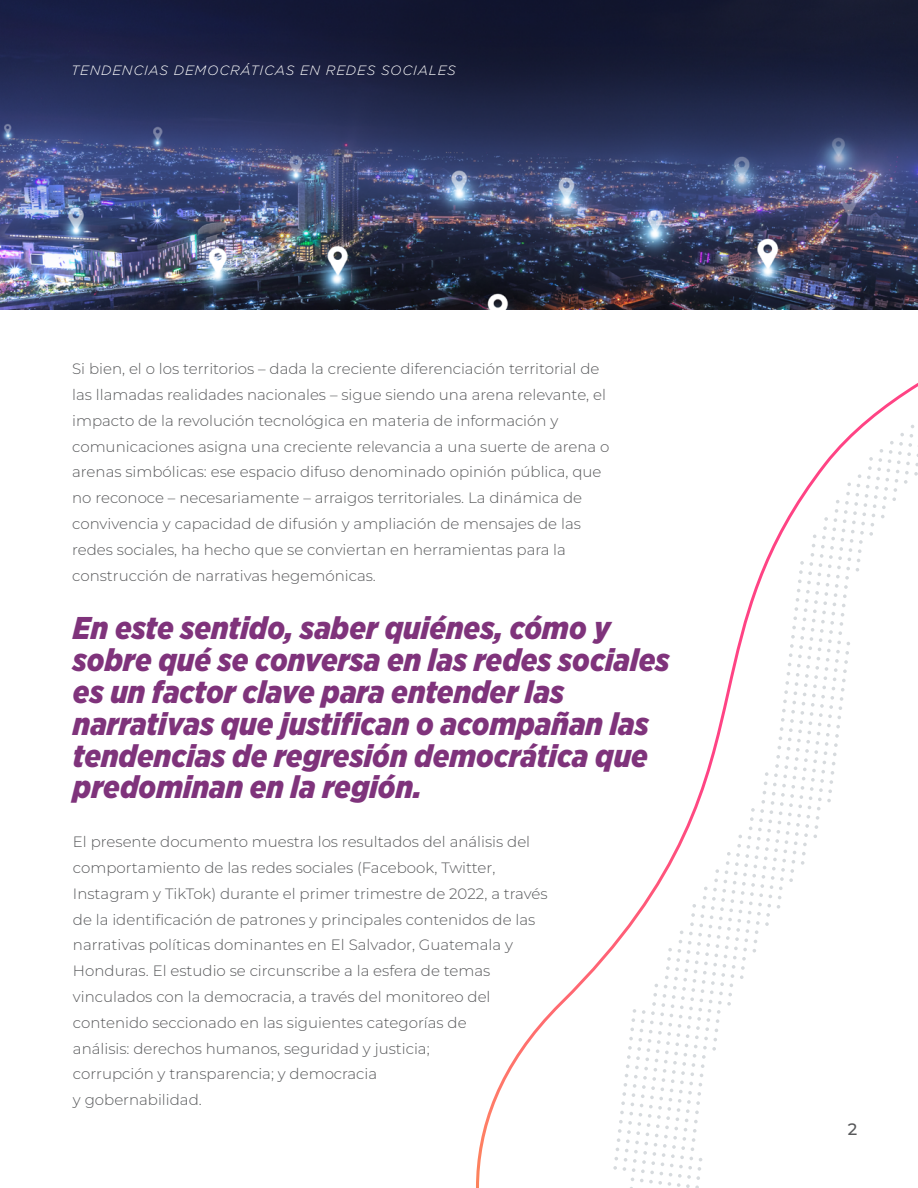
<style>
.page{position:relative;width:918px;height:1188px;background:#fff}
.page>*{position:absolute;margin:0;border:0;box-sizing:border-box;transform-origin:0 0}
.t1{font:italic 900 31.5px/31.8px "Gotham Narrow";color:rgb(95 0 91/.8)}
.t2{font:500 16.5px "Montserrat";color:#58595b}
.t3{font:300 15px/25.8px "Montserrat";color:#58595b}
.t4{font:italic 300 13.5px "Gotham";letter-spacing:.06em;color:#fff}
</style>
<div class="page">
<img style="left:0;top:0;width:918px;height:309px">
<svg style="left:476px;top:383px;width:442px;height:805px"></svg>
<p class="t4" style="left:71px;top:62px;width:386px">TENDENCIAS DEMOCRÁTICAS EN REDES SOCIALES</p>
<p class="t3" style="left:72px;top:355px;width:539px">Si bien, el o los territorios – dada la creciente diferenciación territorial de las llamadas realidades nacionales – sigue siendo una arena relevante, el impacto de la revolución tecnológica en materia de información y comunicaciones asigna una creciente relevancia a una suerte de arena o arenas simbólicas: ese espacio difuso denominado opinión pública, que no reconoce – necesariamente – arraigos territoriales. La dinámica de convivencia y capacidad de difusión y ampliación de mensajes de las redes sociales, ha hecho que se conviertan en herramientas para la construcción de narrativas hegemónicas.</p>
<h1 class="t1" style="left:73px;top:612px;width:598px">En este sentido, saber quiénes, cómo y sobre qué se conversa en las redes sociales es un factor clave para entender las narrativas que justifican o acompañan las tendencias de regresión democrática que predominan en la región.</h1>
<p class="t3" style="left:73px;top:829px;width:476px">El presente documento muestra los resultados del análisis del comportamiento de las redes sociales (Facebook, Twitter, Instagram y TikTok) durante el primer trimestre de 2022, a través de la identificación de patrones y principales contenidos de las narrativas políticas dominantes en El Salvador, Guatemala y Honduras. El estudio se circunscribe a la esfera de temas vinculados con la democracia, a través del monitoreo del contenido seccionado en las siguientes categorías de<br>análisis: derechos humanos, seguridad y justicia;<br>corrupción y transparencia; y democracia<br>y gobernabilidad.</p>
<p class="t2" style="left:848px;top:1119px;width:11px">2</p>
</div>
